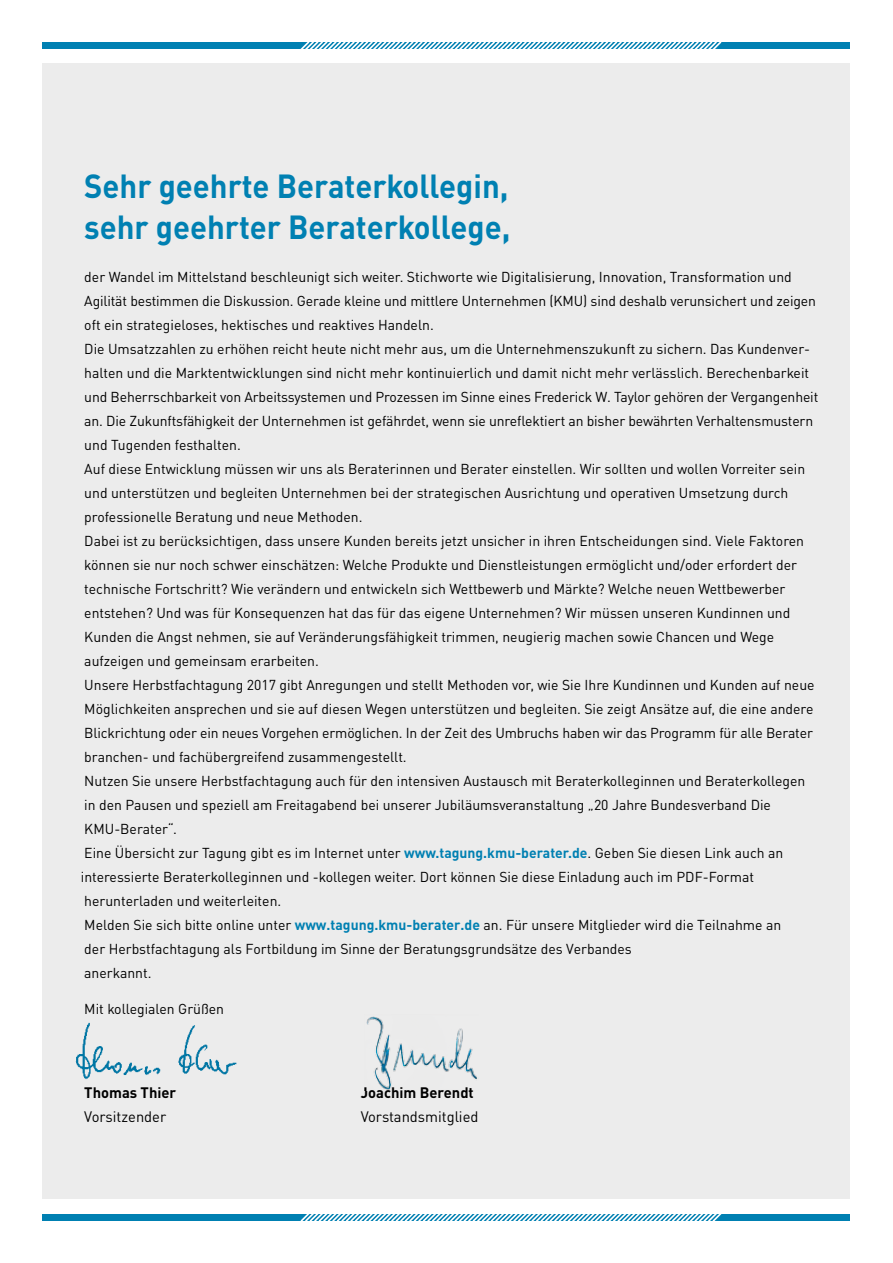
<style>
.page{position:relative;width:893px;height:1263px;background:#fff}
.page>*{position:absolute;margin:0;border:0;box-sizing:border-box;transform-origin:0 0}
.t1{font:700 33px/40.5px "DINOT";color:#0080b2;scale:.94 1}
.t2{font:15px "DINOT";color:#000}
.t3{font:700 15px "DINOT";color:#000}
.t4{font:14.25px/24px "DINOT";color:#000}
.s1{font-weight:700;color:#0080b2}
</style>
<div class="page">
<div style="left:43px;top:64px;width:807px;height:1135px;background:#ececec"></div>
<img style="left:75px;top:1022px;width:162px;height:57px">
<img style="left:366px;top:1016px;width:111px;height:74px">
<div style="left:43px;top:43px;width:807px;height:6px;background:#0080b2"></div>
<svg style="left:300px;top:43px;width:421px;height:6px"></svg>
<div style="left:43px;top:1214px;width:807px;height:6px;background:#0080b2"></div>
<svg style="left:301px;top:1214px;width:421px;height:6px"></svg>
<h1 class="t1" style="left:84px;top:165px;width:455px">Sehr geehrte Beraterkollegin, sehr geehrter Beraterkollege,</h1>
<p class="t4" style="left:81px;top:265px;width:739px">der Wandel im Mittelstand beschleunigt sich weiter. Stichworte wie Digitalisierung, Innovation, Transformation und Agilität bestimmen die Diskussion. Gerade kleine und mittlere Unternehmen (KMU) sind deshalb verunsichert und zeigen oft ein strategieloses, hektisches und reaktives Handeln.<br>Die Umsatzzahlen zu erhöhen reicht heute nicht mehr aus, um die Unternehmenszukunft zu sichern. Das Kundenver&shy;halten und die Marktentwicklungen sind nicht mehr kontinuierlich und damit nicht mehr verlässlich. Berechenbarkeit und Beherrschbarkeit von Arbeitssystemen und Prozessen im Sinne eines Frederick W. Taylor gehören der Vergangenheit an. Die Zukunftsfähigkeit der Unternehmen ist gefährdet, wenn sie unreflektiert an bisher bewährten Verhaltensmustern und Tugenden festhalten.<br>Auf diese Entwicklung müssen wir uns als Beraterinnen und Berater einstellen. Wir sollten und wollen Vorreiter sein und unterstützen und begleiten Unternehmen bei der strategischen Ausrichtung und operativen Umsetzung durch professionelle Beratung und neue Methoden.<br>Dabei ist zu berücksichtigen, dass unsere Kunden bereits jetzt unsicher in ihren Entscheidungen sind. Viele Faktoren können sie nur noch schwer einschätzen: Welche Produkte und Dienstleistungen ermöglicht und/oder erfordert der technische Fortschritt? Wie verändern und entwickeln sich Wettbewerb und Märkte? Welche neuen Wettbewerber entstehen? Und was für Konsequenzen hat das für das eigene Unternehmen? Wir müssen unseren Kundinnen und Kunden die Angst nehmen, sie auf Veränderungsfähigkeit trimmen, neugierig machen sowie Chancen und Wege aufzeigen und gemeinsam erarbeiten.<br>Unsere Herbstfachtagung 2017 gibt Anregungen und stellt Methoden vor, wie Sie Ihre Kundinnen und Kunden auf neue Möglichkeiten ansprechen und sie auf diesen Wegen unterstützen und begleiten. Sie zeigt Ansätze auf, die eine andere Blickrichtung oder ein neues Vorgehen ermöglichen. In der Zeit des Umbruchs haben wir das Programm für alle Berater branchen- und fachübergreifend zusammengestellt.<br>Nutzen Sie unsere Herbstfachtagung auch für den intensiven Austausch mit Beraterkolleginnen und Beraterkollegen<br>in den Pausen und speziell am Freitagabend bei unserer Jubiläumsveranstaltung „20 Jahre Bundesverband Die KMU-Berater“.<br>Eine Übersicht zur Tagung gibt es im Internet unter <span class="s1">www.tagung.kmu-berater.de</span>. Geben Sie diesen Link auch an interessierte Beraterkolleginnen und -kollegen weiter. Dort können Sie diese Einladung auch im PDF-Format<br>herunter laden und weiterleiten.<br>Melden Sie sich bitte online unter <span class="s1">www.tagung.kmu-berater.de</span> an. Für unsere Mitglieder wird die Teilnahme an<br>der Herbstfachtagung als Fortbildung im Sinne der Beratungsgrundsätze des Verbandes<br>anerkannt.</p>
<p class="t4" style="left:84px;top:997px;width:141px">Mit kollegialen Grüßen</p>
<p class="t3" style="left:84px;top:1083px;width:93px">Thomas Thier</p>
<p class="t3" style="left:361px;top:1083px;width:115px">Joachim Berendt</p>
<p class="t2" style="left:84px;top:1107px;width:83px">Vorsitzender</p>
<p class="t2" style="left:361px;top:1107px;width:119px">Vorstandsmitglied</p>
</div>
